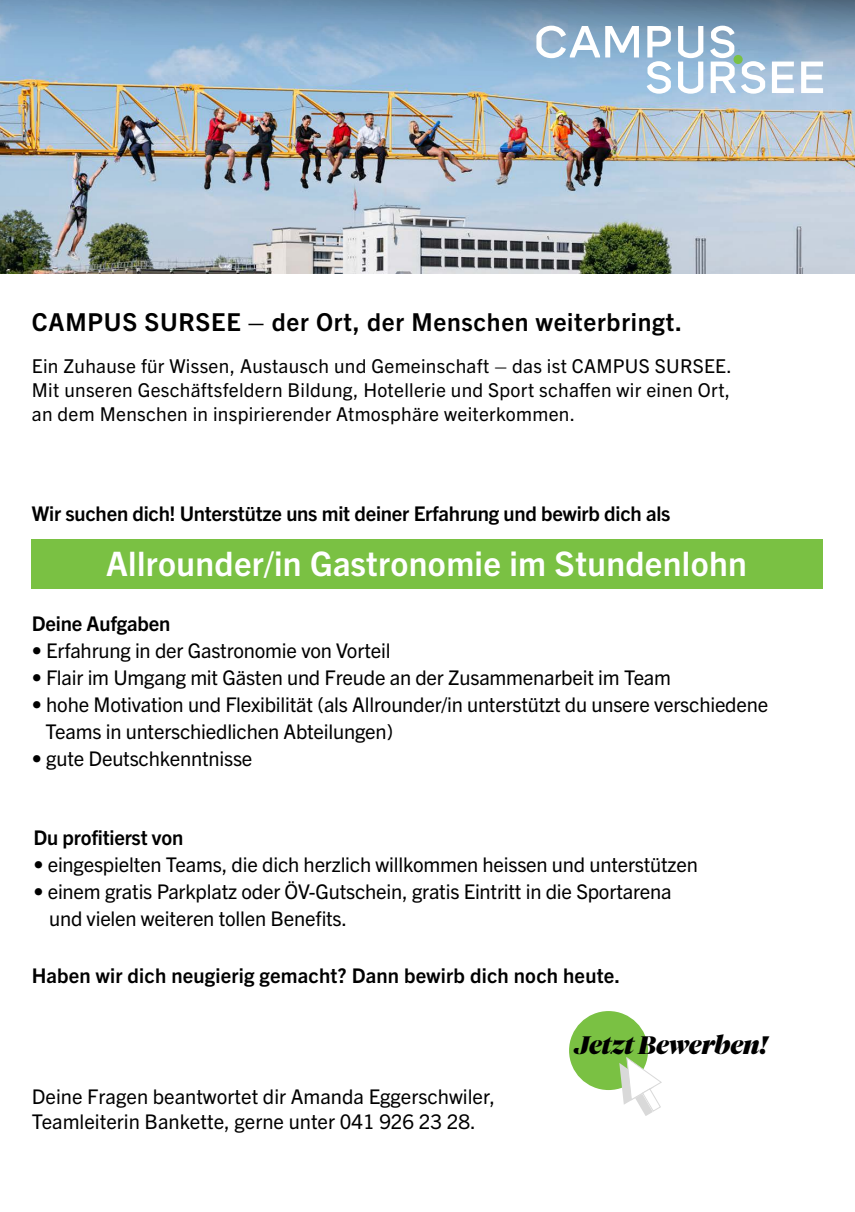
<style>
.page{position:relative;width:855px;height:1212px;background:#fff}
.page>*{position:absolute;margin:0;border:0;box-sizing:border-box;transform-origin:0 0}
.t1{font:700 33.75px "Trade Gothic Next LT Pro";letter-spacing:.01em;color:#fff}
.t2{font:italic 900 25.2px "Tiempos Fine";color:#000}
.t3{font:700 24.75px "Trade Gothic Next LT Pro";letter-spacing:.03em;color:#000}
.t4{font:20.25px/27px "Trade Gothic Next LT Pro";letter-spacing:-.01em;color:#000}
.t5{font:700 20.25px "Trade Gothic Next LT Pro";letter-spacing:-.01em;color:#000}
.t6{font:700 20.25px "Trade Gothic Next LT Pro";letter-spacing:.01em;color:#000}
.t7{font:19.12px/24.1px "Trade Gothic Next LT Pro";letter-spacing:.015em;color:#000;text-align:justify}
.s1{font-weight:300}
</style>
<div class="page">
<div style="left:32px;top:539px;width:791px;height:50px;background:#7ac143"></div>
<img style="left:0;top:185px;width:855px;height:88px">
<img style="left:0;top:0;width:855px;height:185px">
<svg style="left:536px;top:26px;width:103px;height:32px"></svg>
<svg style="left:801px;top:62px;width:22px;height:31px"></svg>
<svg style="left:646px;top:26px;width:25px;height:68px"></svg>
<svg style="left:741px;top:61px;width:24px;height:33px"></svg>
<svg style="left:710px;top:26px;width:25px;height:67px"></svg>
<svg style="left:772px;top:62px;width:22px;height:31px"></svg>
<svg style="left:678px;top:26px;width:25px;height:68px"></svg>
<div style="left:733px;top:55px;width:9px;height:9px;background:#7ac143;border-radius:50%"></div>
<div style="left:569px;top:1011px;width:79px;height:79px;background:#7ac143;border-radius:50%"></div>
<svg style="left:619px;top:1056px;width:43px;height:60px"></svg>
<p class="t3" style="left:32px;top:305px;width:652px">CAMPUS SURSEE – der Ort, der Menschen weiterbringt.</p>
<p class="t7" style="left:32px;top:352px;width:701px">Ein Zuhause für Wissen, Austausch und Gemeinschaft – das ist CAMPUS SURSEE.<br>Mit unseren Geschäftsfeldern Bildung, Hotellerie und Sport schaffen wir einen Ort, an dem Menschen in inspirierender Atmosphäre weiterkommen.</p>
<p class="t5" style="left:32px;top:500px;width:640px">Wir suchen dich! Unterstütze uns mit deiner Erfahrung und bewirb dich als</p>
<h1 class="t1" style="left:106px;top:540px;width:642px">Allrounder/in Gastronomie im Stundenlohn</h1>
<p class="t5" style="left:32px;top:610px;width:140px">Deine Aufgaben</p>
<p class="t4" style="left:32px;top:636px;width:360px">• Erfahrung in der Gastronomie von Vorteil</p>
<p class="t4" style="left:32px;top:663px;width:640px">• Flair im Umgang mit Gästen und Freude an der Zusammenarbeit im Team</p>
<p class="t4" style="left:45px;top:690px;width:724px;text-indent:-14px">• hohe Motivation und Flexibilität (als Allrounder/in unterstützt du unsere verschiedene<br>Teams in unterschiedlichen Abteilungen)</p>
<p class="t4" style="left:32px;top:744px;width:222px"><span class="s1">•</span> gute Deutschkenntnisse</p>
<p class="t5" style="left:33px;top:823px;width:151px">Du profitierst von</p>
<p class="t4" style="left:33px;top:850px;width:666px">• eingespielten Teams, die dich herzlich willkommen heissen und unterstützen</p>
<p class="t4" style="left:49px;top:877px;width:624px;text-indent:-16px">• einem gratis Parkplatz oder ÖV-Gutschein, gratis Eintritt in die Sportarena und vielen weiteren tollen Benefits.</p>
<p class="t6" style="left:32px;top:961px;width:590px">Haben wir dich neugierig gemacht? Dann bewirb dich noch heute.</p>
<p class="t4" style="left:32px;top:1083px;width:465px;line-height:24.8px">Deine Fragen beantwortet dir Amanda Eggerschwiler,<br>Teamleiterin Bankette, gerne unter 041 926 23 28.</p>
<p class="t2" style="left:574px;top:1030px;width:195px">Jetzt Bewerben!</p>
</div>
